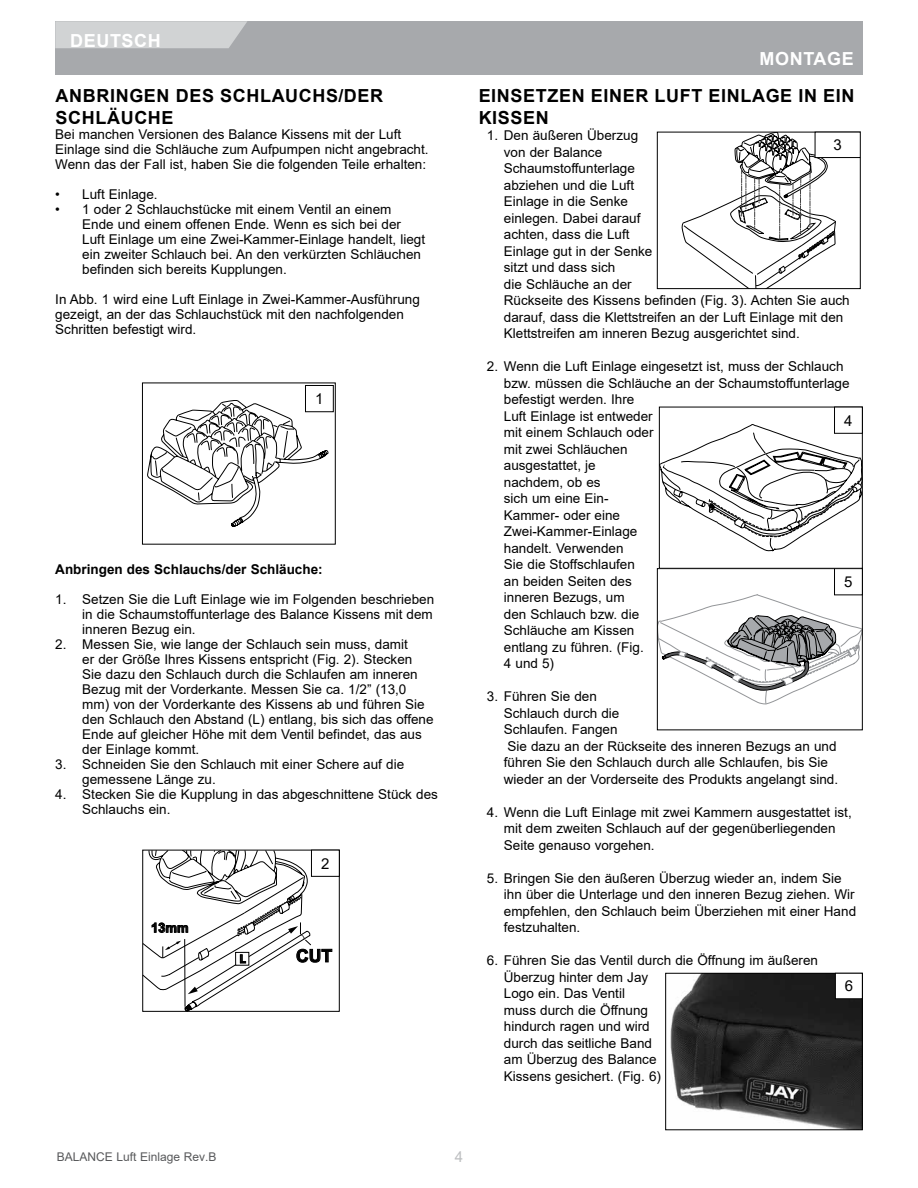
<style>
.page{position:relative;width:918px;height:1188px;background:#fff}
.page>*{position:absolute;margin:0;border:0;box-sizing:border-box;transform-origin:0 0}
.t1{font:700 18px/21.6px "Arial";letter-spacing:.035em;color:#000}
.t2{font:700 18px "Arial";letter-spacing:.035em;color:#fff}
.t3{font:700 17.7px "Arial";color:#000}
.t4{font:15px "Arial";color:#000}
.t5{font:15px "Arial";color:#bcbec0}
.t6{font:13.5px/16.5px "Arial";color:#000}
.t7{font:700 13.5px "Arial";color:#000}
.t8{font:700 13.05px "Arial";color:#000}
.t9{font:700 12.45px "Myriad Pro";color:#000}
.t10{font:12px "Arial";color:#58595b}
</style>
<div class="page">
<svg style="left:147px;top:400px;width:181px;height:127px"></svg>
<div style="left:142px;top:383px;width:194px;height:162px;border:1px solid #000"></div>
<div style="left:305px;top:385px;width:28px;height:27px;background:#fff"></div>
<div style="left:305px;top:385px;width:29px;height:27px;border:1px solid #000"></div>
<svg style="left:144px;top:852px;width:188px;height:158px"></svg>
<div style="left:142px;top:850px;width:198px;height:162px;border:1px solid #000"></div>
<div style="left:311px;top:850px;width:28px;height:26px;background:#fff"></div>
<div style="left:311px;top:850px;width:29px;height:27px;border:1px solid #000"></div>
<svg style="left:682px;top:134px;width:154px;height:153px"></svg>
<div style="left:657px;top:132px;width:204px;height:157px;border:1px solid #000"></div>
<div style="left:815px;top:132px;width:45px;height:26px;background:#fff"></div>
<div style="left:815px;top:132px;width:46px;height:26px;border:1px solid #000"></div>
<img style="left:670px;top:975px;width:191px;height:153px">
<div style="left:665px;top:973px;width:198px;height:157px;border:1px solid #000"></div>
<div style="left:835px;top:973px;width:27px;height:26px;background:#fff"></div>
<div style="left:835px;top:973px;width:28px;height:26px;border:1px solid #000"></div>
<svg style="left:661px;top:424px;width:200px;height:127px"></svg>
<div style="left:659px;top:407px;width:204px;height:162px;border:1px solid #000"></div>
<div style="left:835px;top:407px;width:27px;height:26px;background:#fff"></div>
<div style="left:834px;top:407px;width:29px;height:27px;border:1px solid #000"></div>
<svg style="left:659px;top:595px;width:202px;height:109px"></svg>
<div style="left:657px;top:568px;width:206px;height:162px;border:1px solid #000"></div>
<div style="left:834px;top:568px;width:29px;height:27px;border:1px solid #000"></div>
<div style="left:55px;top:21px;width:808px;height:54px;background:#a7a9ac"></div>
<svg style="left:55px;top:21px;width:192px;height:27px;background:#ced0d1"></svg>
<h1 class="t2" style="left:70px;top:28px;width:92px">DEUTSCH</h1>
<h1 class="t1" style="left:56px;top:85px;width:329px">ANBRINGEN DES SCHLAUCHS/DER<br>SCHLÄUCHE</h1>
<p class="t6" style="left:55px;top:127px;width:375px;line-height:15px">Bei manchen Versionen des Balance Kissens mit der Luft<br>Einlage sind die Schläuche zum Aufpumpen nicht angebracht.<br>Wenn das der Fall ist, haben Sie die folgenden Teile erhalten:</p>
<p class="t6" style="left:55px;top:186px;width:104px">• Luft Einlage.</p>
<p class="t6" style="left:82px;top:202px;width:344px;line-height:15px;text-indent:-27px">• 1 oder 2 Schlauchstücke mit einem Ventil an einem Ende und einem offenen Ende. Wenn es sich bei der Luft Einlage um eine Zwei-Kammer-Einlage handelt, liegt ein zweiter Schlauch bei. An den verkürzten Schläuchen befinden sich bereits Kupplungen.</p>
<p class="t6" style="left:55px;top:292px;width:366px;line-height:15px">In Abb. 1 wird eine Luft Einlage in Zwei-Kammer-Ausführung gezeigt, an der das Schlauchstück mit den nachfolgenden<br>Schritten befestigt wird.</p>
<p class="t4" style="left:315px;top:388px;width:10px">1</p>
<p class="t7" style="left:55px;top:560px;width:269px">Anbringen des Schlauchs/der Schläuche:</p>
<p class="t6" style="left:82px;top:592px;width:353px;line-height:15px;text-align:justify;text-indent:-27px">1. Setzen Sie die Luft Einlage wie im Folgenden beschrieben in die Schaumstoffunterlage des Balance Kissens mit dem inneren Bezug ein.</p>
<p class="t6" style="left:82px;top:637px;width:353px;line-height:15px;text-indent:-27px">2. Messen Sie, wie lange der Schlauch sein muss, damit<br>er der Größe Ihres Kissens entspricht (Fig. 2). Stecken Sie dazu den Schlauch durch die Schlaufen am inneren Bezug mit der Vorderkante. Messen Sie ca. 1/2” (13,0 mm) von der Vorderkante des Kissens ab und führen Sie den Schlauch den Abstand (L) entlang, bis sich das offene Ende auf gleicher Höhe mit dem Ventil befindet, das aus der Einlage kommt.</p>
<p class="t6" style="left:82px;top:757px;width:323px;line-height:15px;text-indent:-27px">3. Schneiden Sie den Schlauch mit einer Schere auf die gemessene Länge zu.</p>
<p class="t6" style="left:82px;top:787px;width:357px;line-height:15px;text-indent:-27px">4. Stecken Sie die Kupplung in das abgeschnittene Stück des<br>Schlauchs ein.</p>
<p class="t8" style="left:151px;top:919px;width:39px">13mm</p>
<p class="t9" style="left:240px;top:951px;width:8px">L</p>
<p class="t4" style="left:321px;top:853px;width:10px">2</p>
<h2 class="t3" style="left:296px;top:944px;width:38px">CUT</h2>
<h1 class="t2" style="left:759px;top:46px;width:96px">MONTAGE</h1>
<h1 class="t1" style="left:479px;top:85px;width:377px">EINSETZEN EINER LUFT EINLAGE IN EIN<br>KISSEN</h1>
<p class="t6" style="left:504px;top:127px;width:347px;text-indent:-17px">1. Den äußeren Überzug<br>von der Balance<br>Schaumstoffunterlage<br>abziehen und die Luft<br>Einlage in die Senke<br>einlegen. Dabei darauf<br>achten, dass die Luft<br>Einlage gut in der Senke<br>sitzt und dass sich<br>die Schläuche an der<br>Rückseite des Kissens befinden (Fig. 3). Achten Sie auch darauf, dass die Klettstreifen an der Luft Einlage mit den<br>Klettstreifen am inneren Bezug ausgerichtet sind.</p>
<p class="t6" style="left:504px;top:358px;width:347px;text-indent:-17px">2. Wenn die Luft Einlage eingesetzt ist, muss der Schlauch bzw. müssen die Schläuche an der Schaumstoffunterlage befestigt werden. Ihre<br>Luft Einlage ist entweder<br>mit einem Schlauch oder<br>mit zwei Schläuchen<br>ausgestattet, je<br>nachdem, ob es<br>sich um eine Ein-<br>Kammer- oder eine<br>Zwei-Kammer-Einlage<br>handelt. Verwenden<br>Sie die Stoffschlaufen<br>an beiden Seiten des<br>inneren Bezugs, um<br>den Schlauch bzw. die<br>Schläuche am Kissen<br>entlang zu führen. (Fig.<br>4 und 5)</p>
<p class="t6" style="left:504px;top:688px;width:336px;text-indent:-17px">3. Führen Sie den<br>Schlauch durch die<br>Schlaufen. Fangen<br>Sie dazu an der Rückseite des inneren Bezugs an und führen Sie den Schlauch durch alle Schlaufen, bis Sie wieder an der Vorderseite des Produkts angelangt sind.</p>
<p class="t6" style="left:504px;top:804px;width:349px;text-indent:-17px">4. Wenn die Luft Einlage mit zwei Kammern ausgestattet ist, mit dem zweiten Schlauch auf der gegenüberliegenden<br>Seite genauso vorgehen.</p>
<p class="t6" style="left:504px;top:870px;width:354px;text-indent:-17px">5. Bringen Sie den äußeren Überzug wieder an, indem Sie ihn über die Unterlage und den inneren Bezug ziehen. Wir empfehlen, den Schlauch beim Überziehen mit einer Hand festzuhalten.</p>
<p class="t6" style="left:504px;top:952px;width:316px;text-indent:-17px">6. Führen Sie das Ventil durch die Öffnung im äußeren<br>Überzug hinter dem Jay<br>Logo ein. Das Ventil<br>muss durch die Öffnung<br>hindurch ragen und wird<br>durch das seitliche Band<br>am Überzug des Balance<br>Kissens gesichert. (Fig. 6)</p>
<p class="t4" style="left:834px;top:135px;width:10px">3</p>
<p class="t4" style="left:844px;top:410px;width:10px">4</p>
<p class="t4" style="left:844px;top:572px;width:10px">5</p>
<p class="t4" style="left:845px;top:976px;width:10px">6</p>
<p class="t10" style="left:57px;top:1148px;width:161px">BALANCE Luft Einlage Rev.B</p>
<p class="t5" style="left:455px;top:1146px;width:10px">4</p>
</div>
